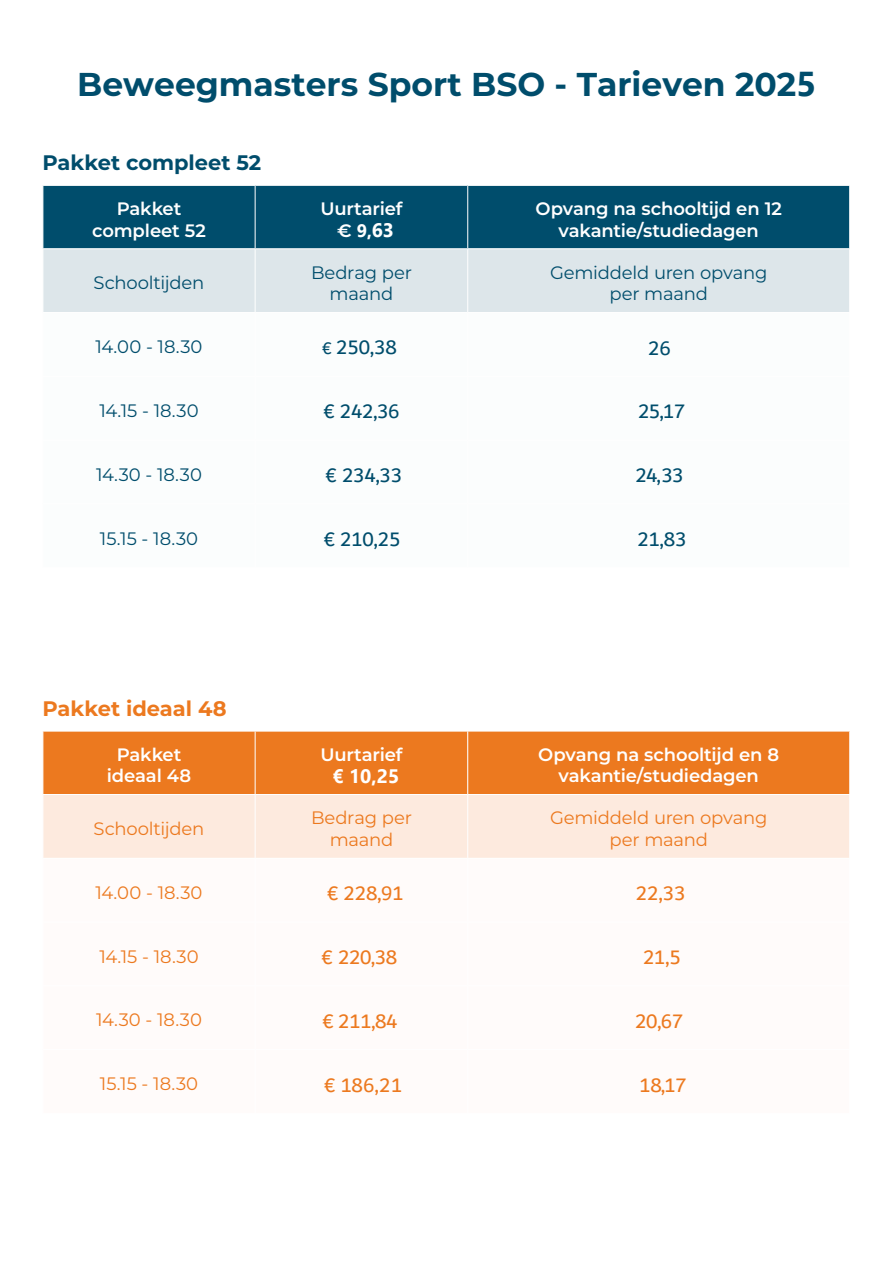
<style>
.page{position:relative;width:893px;height:1263px;background:#fff}
.page>*{position:absolute;margin:0;border:0;box-sizing:border-box;transform-origin:0 0}
.t1{font:700 33px "Montserrat";color:#004d6c}
.t2{font:21px "Dubai";letter-spacing:-.015em;color:#ec791f}
.t3{font:21px "Dubai";letter-spacing:-.005em;color:#004d6c}
.t4{font:700 21px "Montserrat";color:#004d6c}
.t5{font:700 21px "Montserrat";color:#ec791f}
.t6{font:700 19.5px "Ebrima";color:#fff}
.t7{font:600 18px/21.6px "Montserrat";letter-spacing:-.01em;color:#fff;text-align:center}
.t8{font:18px/21.6px "Montserrat";letter-spacing:-.01em;color:#004d6c;text-align:center}
.t9{font:18px/21.6px "Montserrat";letter-spacing:-.01em;color:#ec791f;text-align:center}
.t10{font:700 18px "Ebrima";color:#fff}
.s1{font-family:"Ebrima";font-size:34.5px}
.s2{font-family:"Montserrat";font-weight:600}
.s3{font-size:19.5px}
.s4{font-size:18px}
</style>
<div class="page">
<div style="left:44px;top:186px;width:805px;height:62px;background:#004d6c"></div>
<div style="left:255px;top:185px;width:213px;height:64px;background:#004d6c"></div>
<div style="left:44px;top:249px;width:805px;height:63px;background:#dde6ea"></div>
<hr style="left:255px;top:185px;width:213px;height:1px;background:#fff">
<hr style="left:255px;top:186px;width:1px;height:62px;background:#fff">
<hr style="left:467px;top:186px;width:1px;height:62px;background:#fff">
<hr style="left:255px;top:248px;width:213px;height:1px;background:#fff">
<hr style="left:255px;top:249px;width:1px;height:63px;background:#fff">
<hr style="left:467px;top:249px;width:1px;height:63px;background:#fff">
<div style="left:44px;top:732px;width:423px;height:62px;background:#ec791f"></div>
<div style="left:468px;top:731px;width:382px;height:63px;background:#ec791f"></div>
<div style="left:44px;top:795px;width:805px;height:63px;background:#fdeade"></div>
<hr style="left:255px;top:731px;width:1px;height:63px;background:#fff">
<hr style="left:468px;top:731px;width:382px;height:1px;background:#fff">
<hr style="left:849px;top:731px;width:1px;height:63px;background:#fff">
<hr style="left:255px;top:795px;width:1px;height:63px;background:#fff">
<hr style="left:467px;top:795px;width:1px;height:63px;background:#fff">
<h1 class="t1" style="left:77px;top:60px;width:741px">Beweegmasters Sport BSO - Tarieven 202<span class="s1">5</span></h1>
<p class="t4" style="left:43px;top:147px;width:220px">Pakket compleet 52</p>
<p class="t7" style="left:92px;top:197px;width:115px">Pakket compleet 52</p>
<p class="t7" style="left:320px;top:197px;width:84px">Uurtarief</p>
<p class="t10" style="left:337px;top:217px;width:58px"><span class="s2">€</span> 9,<span class="s3">63</span></p>
<p class="t7" style="left:536px;top:197px;width:248px">Opvang na schooltijd en 12 vakantie/studiedagen</p>
<p class="t8" style="left:94px;top:272px;width:112px">Schooltijden</p>
<p class="t8" style="left:311px;top:261px;width:102px">Bedrag per maand</p>
<p class="t8" style="left:550px;top:261px;width:219px">Gemiddeld uren opvang per maand</p>
<p class="t8" style="left:95px;top:335px;width:109px">14.00 - 18.30</p>
<p class="t3" style="left:322px;top:335px;width:76px"><span class="s4">€</span> 250,38</p>
<p class="t3" style="left:648px;top:335px;width:24px">26</p>
<p class="t8" style="left:99px;top:399px;width:101px">14.15 - 18.30</p>
<p class="t3" style="left:324px;top:399px;width:78px">€ 242,36</p>
<p class="t3" style="left:638px;top:399px;width:49px">25,17</p>
<p class="t8" style="left:96px;top:463px;width:107px">14.30 - 18.30</p>
<p class="t3" style="left:326px;top:463px;width:78px">€ 234,33</p>
<p class="t3" style="left:635px;top:463px;width:50px">24,33</p>
<p class="t8" style="left:100px;top:527px;width:100px">15.15 - 18.30</p>
<p class="t3" style="left:324px;top:526px;width:78px">€ 210,25</p>
<p class="t3" style="left:637px;top:526px;width:50px">21,83</p>
<p class="t5" style="left:43px;top:693px;width:186px">Pakket ideaal 48</p>
<p class="t7" style="left:107px;top:743px;width:86px">Pakket ideaal 48</p>
<p class="t7" style="left:320px;top:743px;width:84px">Uurtarief</p>
<p class="t6" style="left:332px;top:761px;width:68px">€ 10,25</p>
<p class="t7" style="left:538px;top:743px;width:242px">Opvang na schooltijd en 8 vakantie/studiedagen</p>
<p class="t9" style="left:94px;top:817px;width:112px">Schooltijden</p>
<p class="t9" style="left:311px;top:806px;width:102px">Bedrag per maand</p>
<p class="t9" style="left:550px;top:806px;width:219px">Gemiddeld uren opvang per maand</p>
<p class="t9" style="left:95px;top:881px;width:109px">14.00 - 18.30</p>
<p class="t2" style="left:327px;top:881px;width:78px">€ 228,91</p>
<p class="t2" style="left:636px;top:881px;width:51px">22,33</p>
<p class="t9" style="left:99px;top:945px;width:101px">14.15 - 18.30</p>
<p class="t2" style="left:322px;top:945px;width:77px">€ 220,38</p>
<p class="t2" style="left:643px;top:945px;width:39px">21,5</p>
<p class="t9" style="left:96px;top:1009px;width:107px">14.30 - 18.30</p>
<p class="t2" style="left:322px;top:1008px;width:77px">€ 211,84</p>
<p class="t2" style="left:635px;top:1008px;width:50px">20,67</p>
<p class="t9" style="left:100px;top:1072px;width:100px">15.15 - 18.30</p>
<p class="t2" style="left:324px;top:1072px;width:80px">€ 186,21</p>
<p class="t2" style="left:639px;top:1072px;width:49px">18,17</p>
</div>
